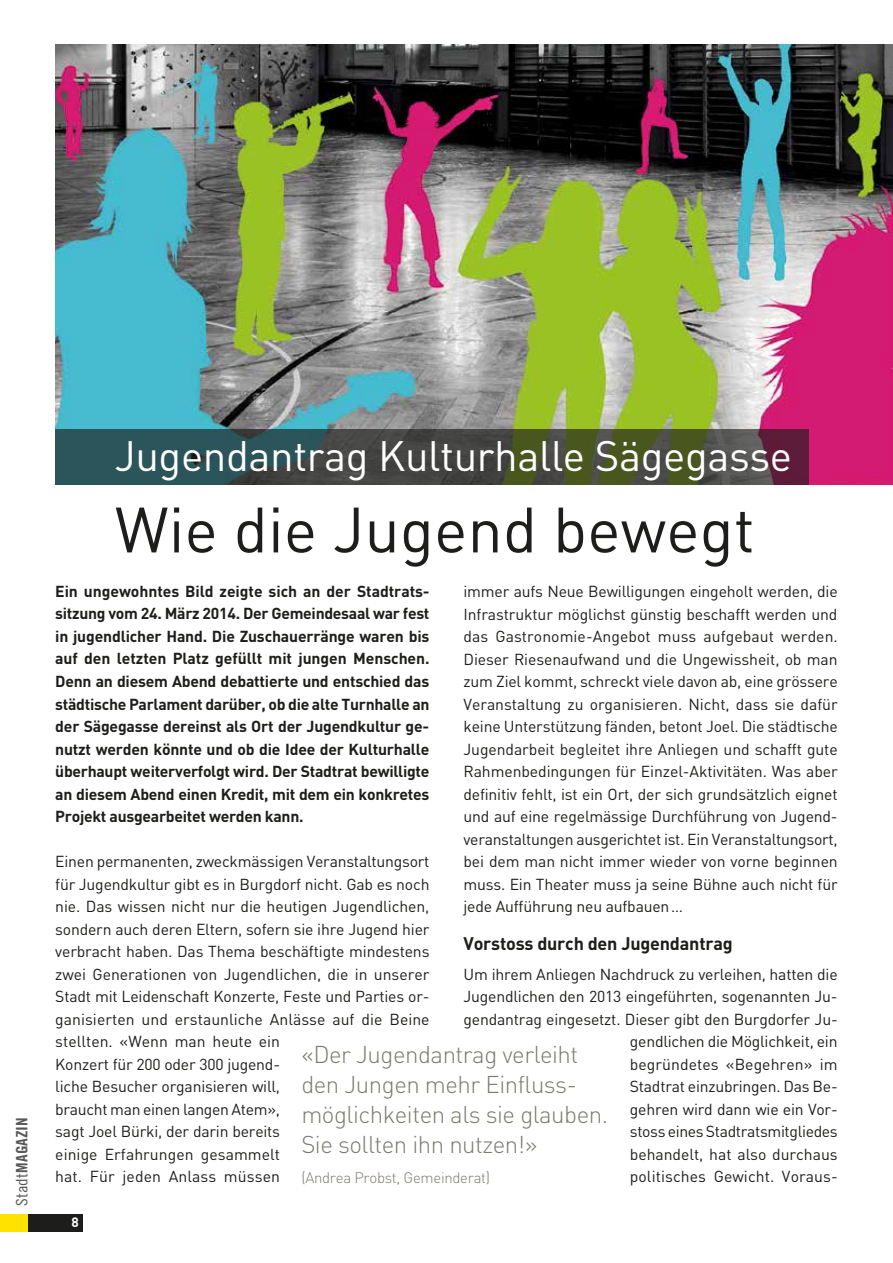
<style>
.page{position:relative;width:893px;height:1263px;background:#fff}
.page>*{position:absolute;margin:0;border:0;box-sizing:border-box;transform-origin:0 0}
.t1{font:63px "DINOT";color:#1d1d1b}
.t2{font:42px "DINOT";letter-spacing:-.01em;color:#fff}
.t3{font:300 24px/30px "DINOT";letter-spacing:-.02em;color:#7b7a6f}
.t4{font:700 18px "DINOT";letter-spacing:-.01em;color:#1d1d1b}
.t5{font:15.75px/22.5px "DINOT";letter-spacing:-.01em;color:#1d1d1b}
.t6{font:700 15.75px/22.5px "DINOT";letter-spacing:-.02em;color:#1d1d1b;text-align:justify}
.t7{font:15.75px "Trade Gothic Bold Cond Twenty";color:#575756;scale:1.09 1}
.t8{font:300 15px "DINOT";letter-spacing:-.02em;color:#7b7a6f}
.t9{font:700 13.5px "DINOT";color:#fff}
.s1{font-family:"Trade Gothic Cond Eighteen"}
</style>
<div class="page">
<div style="left:28px;top:1214px;width:55px;height:17px;background:#1d1d1b"></div>
<div style="left:0;top:1214px;width:28px;height:17px;background:#ffe200"></div>
<img style="left:55px;top:44px;width:838px;height:441px">
<svg style="left:55px;top:429px;width:754px;height:56px;background:#404c44"></svg>
<p class="t7" style="left:12px;top:1206px;width:82px;rotate:-90deg"><span class="s1">Stadt</span>MAGAZIN</p>
<h2 class="t2" style="left:115px;top:430px;width:679px">Jugendantrag Kulturhalle Sägegasse</h2>
<h1 class="t1" style="left:115px;top:490px;width:641px">Wie die Jugend bewegt</h1>
<p class="t6" style="left:55px;top:579px;width:376px">Ein ungewohntes Bild zeigte sich an der Stadtrats&shy;sitzung vom 24. März 2014. Der Gemeindesaal war fest in jugendlicher Hand. Die Zuschauerränge waren bis auf den letzten Platz gefüllt mit jungen Menschen.<br>Denn an diesem Abend debattierte und entschied das städtische Parlament darüber, ob die alte Turnhalle an der Sägegasse dereinst als Ort der Jugendkultur ge&shy;nutzt werden könnte und ob die Idee der Kulturhalle überhaupt weiterverfolgt wird. Der Stadtrat bewilligte an diesem Abend einen Kredit, mit dem ein konkretes Projekt ausgearbeitet werden kann.</p>
<p class="t5" style="left:55px;top:850px;width:376px">Einen permanenten, zweckmässigen Veranstaltungsort für Jugendkultur gibt es in Burgdorf nicht. Gab es noch nie. Das wissen nicht nur die heutigen Jugendlichen, sondern auch deren Eltern, sofern sie ihre Jugend hier verbracht haben. Das Thema beschäftigte mindestens zwei Generationen von Jugendlichen, die in unserer Stadt mit Leidenschaft Konzerte, Feste und Parties or&shy;ganisierten und erstaunliche Anlässe auf die Beine stellten. «Wenn man heute ein<br>Konzert für 200 oder 300 jugend-<br>liche Besucher organisieren will,<br>braucht man einen langen Atem»,<br>sagt Joel Bürki, der darin bereits<br>einige Erfahrungen gesammelt<br>hat. Für jeden Anlass müssen</p>
<p class="t5" style="left:463px;top:580px;width:376px;text-align:justify">immer aufs Neue Bewilligungen eingeholt werden, die Infrastruktur möglichst günstig beschafft werden und das Gastronomie-Angebot muss aufgebaut werden.<br>Dieser Riesenaufwand und die Ungewissheit, ob man zum Ziel kommt, schreckt viele davon ab, eine grössere Veranstaltung zu organisieren. Nicht, dass sie dafür keine Unterstützung fänden, betont Joel. Die städtische Jugendarbeit begleitet ihre Anliegen und schafft gute Rahmenbedingungen für Einzel-Aktivitäten. Was aber definitiv fehlt, ist ein Ort, der sich grundsätzlich eignet und auf eine regelmässige Durchführung von Jugend&shy;veranstaltungen ausgerichtet ist. Ein Veranstaltungsort, bei dem man nicht immer wieder von vorne beginnen muss. Ein Theater muss ja seine Bühne auch nicht für jede Aufführung neu aufbauen…</p>
<p class="t4" style="left:463px;top:932px;width:271px">Vorstoss durch den Jugendantrag</p>
<p class="t5" style="left:463px;top:962px;width:376px;text-align:right">Um ihrem Anliegen Nachdruck zu verleihen, hatten die Jugendlichen den 2013 eingeführten, sogenannten Ju&shy;gendantrag eingesetzt. Dieser gibt den Burgdorfer Ju&shy;gendlichen die Möglichkeit, ein<br>begründetes «Begehren» im<br>Stadtrat einzubringen. Das Be-<br>gehren wird dann wie ein Vor-<br>stoss eines Stadtratsmitgliedes<br>behandelt, hat also durchaus<br>politisches Gewicht. Voraus-</p>
<h3 class="t3" style="left:301px;top:1039px;width:308px">«Der Jugendantrag verleiht den Jungen mehr Einfluss&shy;möglichkeiten als sie glauben.<br>Sie sollten ihn nutzen!»</h3>
<p class="t8" style="left:301px;top:1168px;width:190px">(Andrea Probst, Gemeinderat)</p>
<p class="t9" style="left:71px;top:1213px;width:9px">8</p>
</div>
